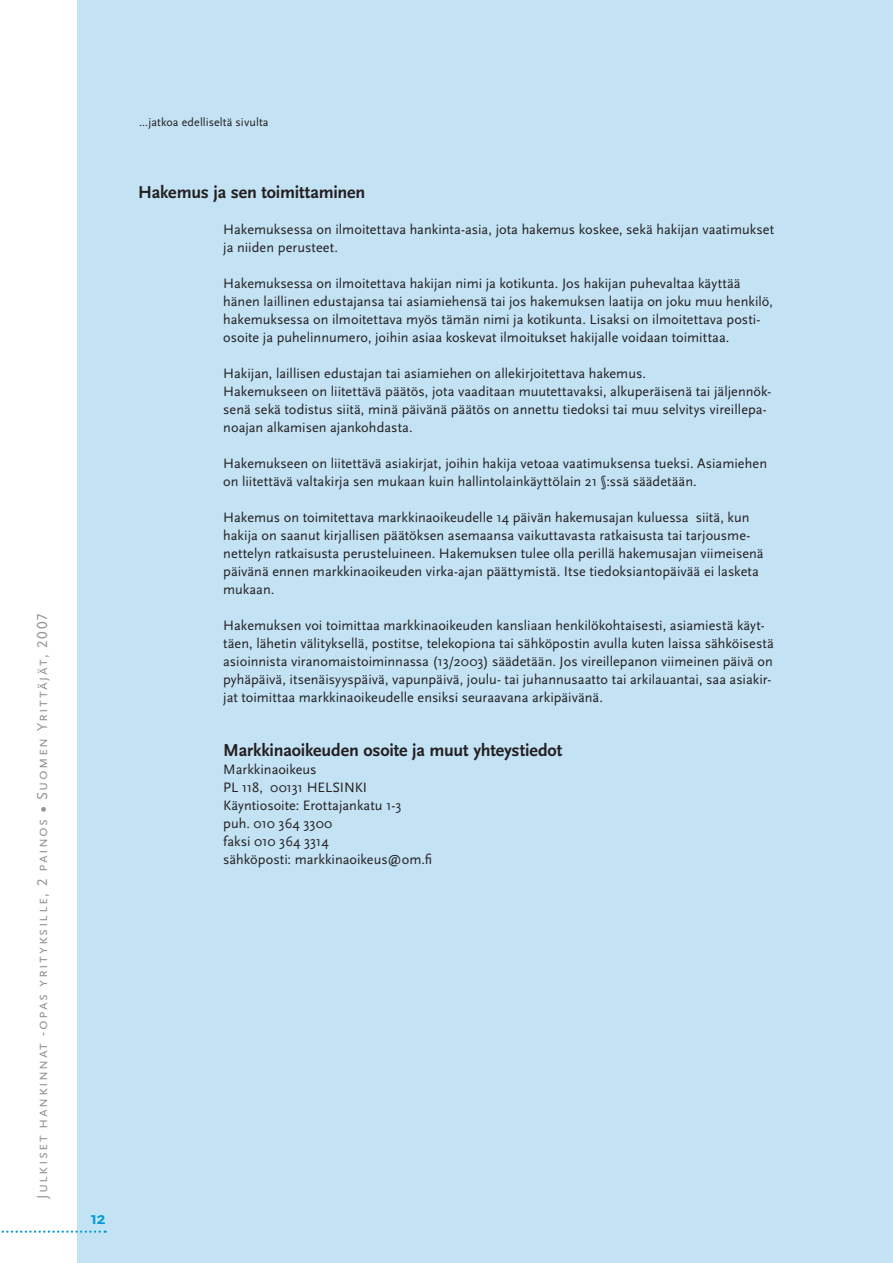
<style>
.page{position:relative;width:893px;height:1263px;background:#fff}
.page>*{position:absolute;margin:0;border:0;box-sizing:border-box;transform-origin:0 0}
.t1{font:700 18px "Scala Sans";letter-spacing:-.01em;color:#231f20}
.t2{font:700 18px "Scala Sans";color:#009ad9}
.t3{font:15px "Scala Sans Caps";letter-spacing:.1em;color:#939598}
.t4{font:14.25px/18px "Scala Sans";color:#231f20}
.t5{font:12px "Scala Sans";letter-spacing:.01em;color:#231f20}
.s1{font-family:"Scala Sans";font-weight:700}
</style>
<div class="page">
<div style="left:77px;top:0;width:816px;height:1263px;background:#c3e2f4"></div>
<svg style="left:1px;top:1230px;width:105px;height:3px"></svg>
<p class="t3" style="left:33px;top:1199px;width:587px;rotate:-90deg">Julkiset hankinnat -opas yrityksille, 2 painos <span class="s1">•</span> Suomen Yrittäjät, 2007</p>
<p class="t5" style="left:139px;top:116px;width:131px">...jatkoa edelliseltä sivulta</p>
<p class="t1" style="left:138px;top:185px;width:229px">Hakemus ja sen toimittaminen</p>
<p class="t4" style="left:223px;top:221px;width:552px">Hakemuksessa on ilmoitettava hankinta-asia, jota hakemus koskee, sekä hakijan vaatimukset ja niiden perusteet.</p>
<p class="t4" style="left:223px;top:275px;width:551px">Hakemuksessa on ilmoitettava hakijan nimi ja kotikunta. Jos hakijan puhevaltaa käyttää hänen laillinen edustajansa tai asiamiehensä tai jos hakemuksen laatija on joku muu henkilö, hakemuksessa on ilmoitettava myös tämän nimi ja kotikunta. Lisaksi on ilmoitettava posti&shy;osoite ja puhelinnumero, joihin asiaa koskevat ilmoitukset hakijalle voidaan toimittaa.</p>
<p class="t4" style="left:223px;top:365px;width:549px">Hakijan, laillisen edustajan tai asiamiehen on allekirjoitettava hakemus.<br>Hakemukseen on liitettävä päätös, jota vaaditaan muutettavaksi, alkuperäisenä tai jäljennök&shy;senä sekä todistus siitä, minä päivänä päätös on annettu tiedoksi tai muu selvitys vireillepa&shy;noajan alkamisen ajankohdasta.</p>
<p class="t4" style="left:223px;top:455px;width:545px">Hakemukseen on liitettävä asiakirjat, joihin hakija vetoaa vaatimuksensa tueksi. Asiamiehen on liitettävä valtakirja sen mukaan kuin hallintolainkäyttölain 21 §:ssä säädetään.</p>
<p class="t4" style="left:223px;top:509px;width:542px">Hakemus on toimitettava markkinaoikeudelle 14 päivän hakemusajan kuluessa siitä, kun hakija on saanut kirjallisen päätöksen asemaansa vaikuttavasta ratkaisusta tai tarjousme&shy;nettelyn ratkaisusta perusteluineen. Hakemuksen tulee olla perillä hakemusajan viimeisenä päivänä ennen markkinaoikeuden virka-ajan päättymistä. Itse tiedoksiantopäivää ei lasketa mukaan.</p>
<p class="t4" style="left:223px;top:617px;width:552px">Hakemuksen voi toimittaa markkinaoikeuden kansliaan henkilökohtaisesti, asiamiestä käyt&shy;täen, lähetin välityksellä, postitse, telekopiona tai sähköpostin avulla kuten laissa sähköisestä asioinnista viranomaistoiminnassa (13/2003) säädetään. Jos vireillepanon viimeinen päivä on pyhäpäivä, itsenäisyyspäivä, vapunpäivä, joulu- tai juhannusaatto tai arkilauantai, saa asiakir&shy;jat toimittaa markkinaoikeudelle ensiksi seuraavana arkipäivänä.</p>
<p class="t1" style="left:223px;top:743px;width:341px">Markkinaoikeuden osoite ja muut yhteystiedot</p>
<p class="t4" style="left:223px;top:761px;width:210px">Markkinaoikeus<br>PL 118, 00131 HELSINKI<br>Käyntiosoite: Erottajankatu 1-3 puh. 010 364 3300<br>faksi 010 364 3314<br>sähköposti: markkinaoikeus@om.fi</p>
<p class="t2" style="left:90px;top:1211px;width:17px">12</p>
</div>
